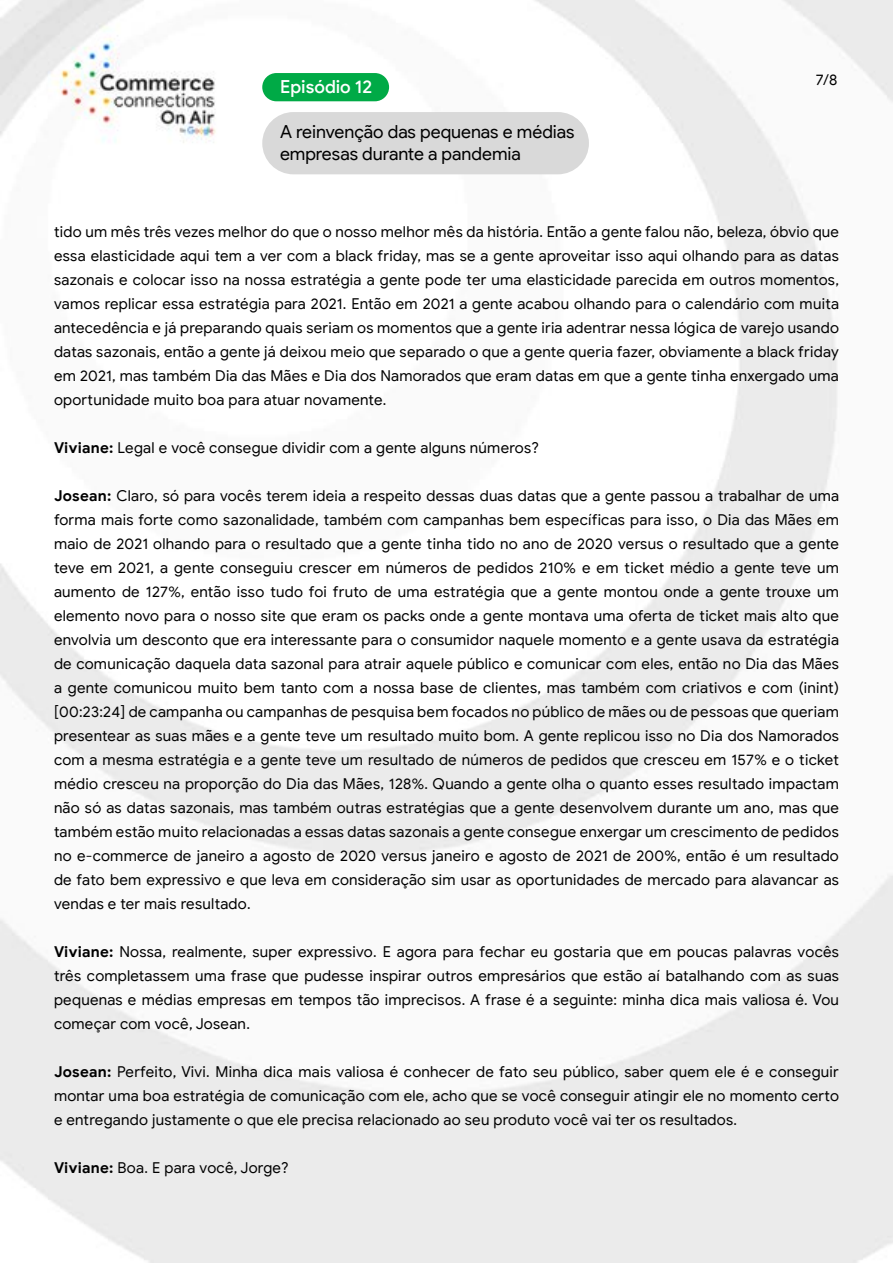
<style>
.page{position:relative;width:893px;height:1263px;background:#fff}
.page>*{position:absolute;margin:0;border:0;box-sizing:border-box;transform-origin:0 0}
.t1{font:18px/21.6px "Google Sans Display";color:#000}
.t2{font:500 18px "Google Sans Display";color:#fff}
.t3{font:15px/24px "Google Sans";letter-spacing:.015em;color:#000;text-align:justify}
.t4{font:15px "Google Sans Display";color:#000}
.s1{font-weight:700}
</style>
<div class="page">
<img style="left:0;top:0;width:893px;height:1263px">
<div style="left:262px;top:73px;width:127px;height:28px;background:#00aa46;border-radius:14px"></div>
<div style="left:262px;top:112px;width:327px;height:62px;background:#d9d9d9;border-radius:31px"></div>
<p class="t2" style="left:280px;top:76px;width:93px">Episódio 12</p>
<p class="t1" style="left:280px;top:121px;width:296px">A reinvenção das pequenas e médias empresas durante a pandemia</p>
<p class="t4" style="left:816px;top:70px;width:23px">7/8</p>
<p class="t3" style="left:54px;top:219px;width:786px">tido um mês três vezes melhor do que o nosso melhor mês da história. Então a gente falou não, beleza, óbvio que essa elasticidade aqui tem a ver com a black friday, mas se a gente aproveitar isso aqui olhando para as datas sazonais e colocar isso na nossa estratégia a gente pode ter uma elasticidade parecida em outros momentos, vamos replicar essa estratégia para 2021. Então em 2021 a gente acabou olhando para o calendário com muita antecedência e já preparando quais seriam os momentos que a gente iria adentrar nessa lógica de varejo usando datas sazonais, então a gente já deixou meio que separado o que a gente queria fazer, obviamente a black friday em 2021, mas também Dia das Mães e Dia dos Namorados que eram datas em que a gente tinha enxergado uma oportunidade muito boa para atuar novamente.</p>
<p class="t3" style="left:54px;top:435px;width:487px"><span class="s1">Viviane:</span> Legal e você consegue dividir com a gente alguns números?</p>
<p class="t3" style="left:54px;top:483px;width:787px"><span class="s1">Josean:</span> Claro, só para vocês terem ideia a respeito dessas duas datas que a gente passou a trabalhar de uma forma mais forte como sazonalidade, também com campanhas bem específicas para isso, o Dia das Mães em maio de 2021 olhando para o resultado que a gente tinha tido no ano de 2020 versus o resultado que a gente teve em 2021, a gente conseguiu crescer em números de pedidos 210% e em ticket médio a gente teve um aumento de 127%, então isso tudo foi fruto de uma estratégia que a gente montou onde a gente trouxe um elemento novo para o nosso site que eram os packs onde a gente montava uma oferta de ticket mais alto que envolvia um desconto que era interessante para o consumidor naquele momento e a gente usava da estratégia de comunicação daquela data sazonal para atrair aquele público e comunicar com eles, então no Dia das Mães a gente comunicou muito bem tanto com a nossa base de clientes, mas também com criativos e com (inint) [00:23:24] de campanha ou campanhas de pesquisa bem focados no público de mães ou de pessoas que queriam presentear as suas mães e a gente teve um resultado muito bom. A gente replicou isso no Dia dos Namorados com a mesma estratégia e a gente teve um resultado de números de pedidos que cresceu em 157% e o ticket médio cresceu na proporção do Dia das Mães, 128%. Quando a gente olha o quanto esses resultado impactam não só as datas sazonais, mas também outras estratégias que a gente desenvolvem durante um ano, mas que também estão muito relacionadas a essas datas sazonais a gente consegue enxergar um crescimento de pedidos no e-commerce de janeiro a agosto de 2020 versus janeiro e agosto de 2021 de 200%, então é um resultado de fato bem expressivo e que leva em consideração sim usar as oportunidades de mercado para alavancar as vendas e ter mais resultado.</p>
<p class="t3" style="left:54px;top:939px;width:786px"><span class="s1">Viviane:</span> Nossa, realmente, super expressivo. E agora para fechar eu gostaria que em poucas palavras vocês três completassem uma frase que pudesse inspirar outros empresários que estão aí batalhando com as suas pequenas e médias empresas em tempos tão imprecisos. A frase é a seguinte: minha dica mais valiosa é. Vou começar com você, Josean.</p>
<p class="t3" style="left:54px;top:1059px;width:786px"><span class="s1">Josean:</span> Perfeito, Vivi. Minha dica mais valiosa é conhecer de fato seu público, saber quem ele é e conseguir montar uma boa estratégia de comunicação com ele, acho que se você conseguir atingir ele no momento certo e entregando justamente o que ele precisa relacionado ao seu produto você vai ter os resultados.</p>
<p class="t3" style="left:54px;top:1155px;width:236px"><span class="s1">Viviane:</span> Boa. E para você, Jorge?</p>
</div>
